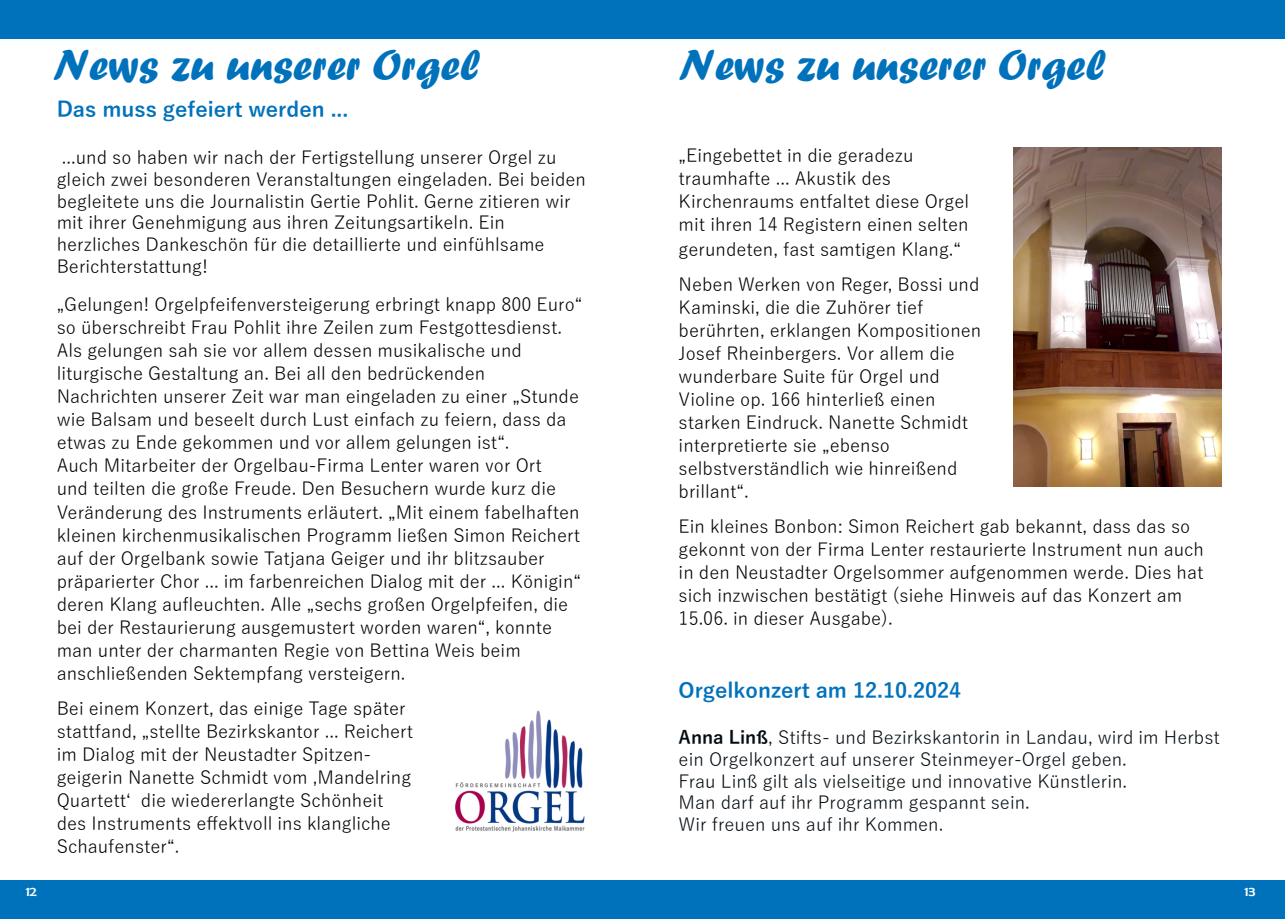
<style>
.page{position:relative;width:1285px;height:919px;background:#fff}
.page>*{position:absolute;margin:0;border:0;box-sizing:border-box;transform-origin:0 0}
.t1{font:45px "Forte";color:#0072bc}
.t2{font:700 21px "Yu Gothic";color:#0072bc}
.t3{font:18px/23px "Yu Gothic";color:#000}
.t4{font:18px/21.6px "Yu Gothic";color:#030c12}
.t5{font:13.5px "Berlin Sans FB";color:#fff;scale:1.11 1}
.s1{font-weight:700}
</style>
<div class="page">
<div style="left:0;top:0;width:1284px;height:39px;background:#0072bc"></div>
<div style="left:0;top:880px;width:1284px;height:38px;background:#0072bc"></div>
<img style="left:455px;top:710px;width:130px;height:122px">
<img style="left:1013px;top:148px;width:208px;height:339px">
<h1 class="t1" style="left:53px;top:49px;width:429px">News zu unserer Orgel</h1>
<h1 class="t1" style="left:678px;top:49px;width:429px">News zu unserer Orgel</h1>
<p class="t2" style="left:57px;top:98px;width:293px">Das muss gefeiert werden ...</p>
<p class="t3" style="left:57px;top:146px;width:530px;line-height:21.8px">...und so haben wir nach der Fertigstellung unserer Orgel zu gleich zwei besonderen Veranstaltungen eingeladen. Bei beiden begleitete uns die Journalistin Gertie Pohlit. Gerne zitieren wir mit ihrer Genehmigung aus ihren Zeitungsartikeln. Ein herzliches Dankeschön für die detaillierte und einfühlsame Berichterstattung!</p>
<p class="t3" style="left:57px;top:293px;width:527px">„Gelungen! Orgelpfeifenversteigerung erbringt knapp 800 Euro“ so überschreibt Frau Pohlit ihre Zeilen zum Festgottesdienst.<br>Als gelungen sah sie vor allem dessen musikalische und liturgische Gestaltung an. Bei all den bedrückenden Nachrichten unserer Zeit war man eingeladen zu einer „Stunde wie Balsam und beseelt durch Lust einfach zu feiern, dass da etwas zu Ende gekommen und vor allem gelungen ist“.<br>Auch Mitarbeiter der Orgelbau-Firma Lenter waren vor Ort<br>und teilten die große Freude. Den Besuchern wurde kurz die Veränderung des Instruments erläutert. „Mit einem fabelhaften kleinen kirchenmusikalischen Programm ließen Simon Reichert auf der Orgelbank sowie Tatjana Geiger und ihr blitzsauber präparierter Chor ... im farbenreichen Dialog mit der ... Königin“ deren Klang aufleuchten. Alle „sechs großen Orgelpfeifen, die bei der Restaurierung ausgemustert worden waren“, konnte man unter der charmanten Regie von Bettina Weis beim anschließenden Sektempfang versteigern.</p>
<p class="t3" style="left:57px;top:696px;width:358px">Bei einem Konzert, das einige Tage später stattfand, „stellte Bezirkskantor ... Reichert im Dialog mit der Neustadter Spitzen&shy;geigerin Nanette Schmidt vom ‚Mandelring Quartettʻ die wiedererlangte Schönheit des Instruments effektvoll ins klangliche Schaufenster“.</p>
<p class="t3" style="left:678px;top:143px;width:292px">„Eingebettet in die geradezu traumhafte ... Akustik des<br>Kirchenraums entfaltet diese Orgel mit ihren 14 Registern einen selten</p>
<p class="t3" style="left:678px;top:231px;width:302px;line-height:35px">gerundeten, fast samtigen Klang.“<br>Neben Werken von Reger, Bossi und</p>
<p class="t3" style="left:678px;top:295px;width:304px">Kaminski, die die Zuhörer tief berührten, erklangen Kompositionen<br>Josef Rheinbergers. Vor allem die wunderbare Suite für Orgel und<br>Violine op. 166 hinterließ einen starken Eindruck. Nanette Schmidt interpretierte sie „ebenso selbstverständlich wie hinreißend brillant“.</p>
<p class="t3" style="left:678px;top:515px;width:527px">Ein kleines Bonbon: Simon Reichert gab bekannt, dass das so gekonnt von der Firma Lenter restaurierte Instrument nun auch in den Neustadter Orgelsommer aufgenommen werde. Dies hat sich inzwischen bestätigt (siehe Hinweis auf das Konzert am 15.06. in dieser Ausgabe).</p>
<p class="t2" style="left:678px;top:679px;width:284px">Orgelkonzert am 12.10.2024</p>
<p class="t4" style="left:678px;top:726px;width:542px"><span class="s1">Anna Linß</span>, Stifts- und Bezirkskantorin in Landau, wird im Herbst ein Orgelkonzert auf unserer Steinmeyer-Orgel geben.<br>Frau Linß gilt als vielseitige und innovative Künstlerin.<br>Man darf auf ihr Programm gespannt sein.<br>Wir freuen uns auf ihr Kommen.</p>
<p class="t5" style="left:26px;top:883px;width:12px">12</p>
<p class="t5" style="left:1244px;top:883px;width:11px">13</p>
</div>
